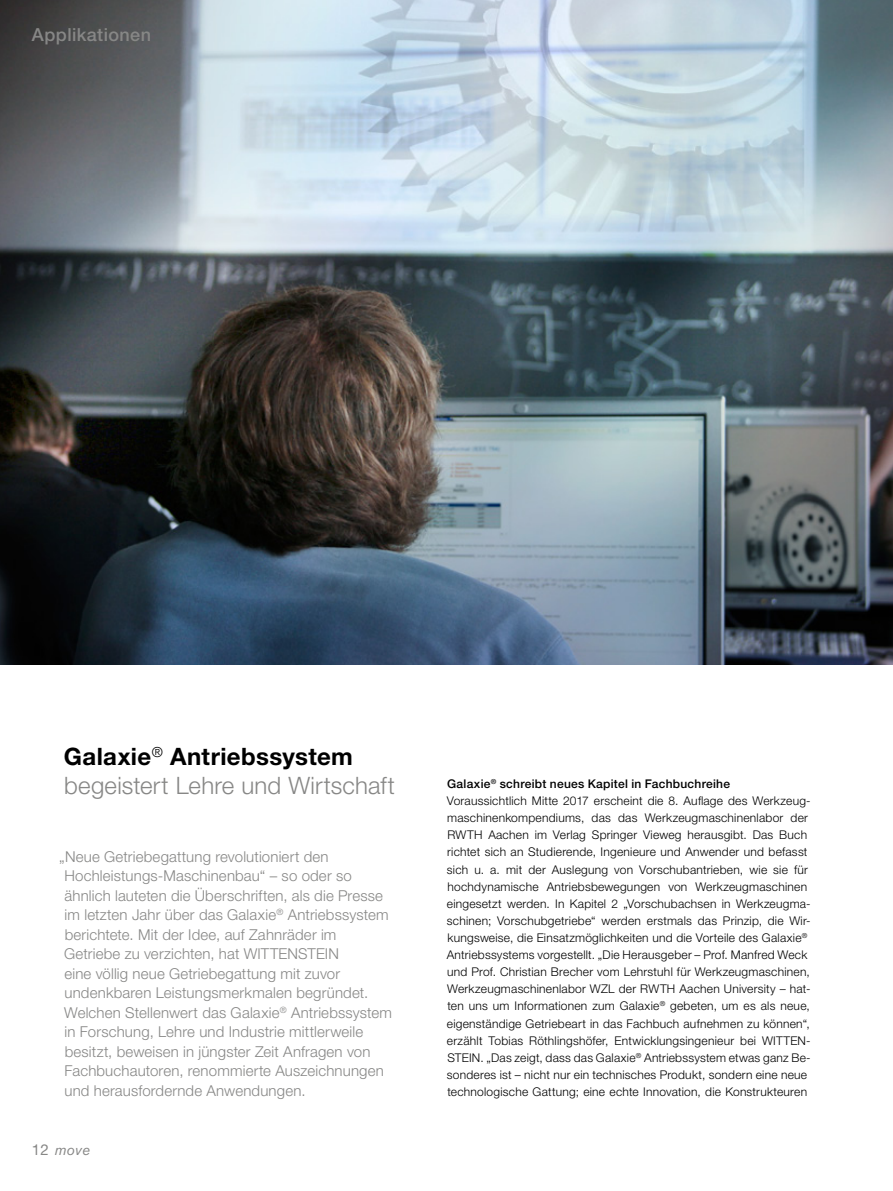
<style>
.page{position:relative;width:893px;height:1191px;background:#fff}
.page>*{position:absolute;margin:0;border:0;box-sizing:border-box;transform-origin:0 0}
.t1{font:300 24px/28.5px "Helvetica Neue LT";letter-spacing:.005em;color:#878786}
.t2{font:500 18px "Helvetica Neue LT";letter-spacing:.025em;color:#878786}
.t3{font:300 15px/19.5px "Helvetica Neue LT";letter-spacing:.01em;color:#878786}
.t4{font:italic 15px "Akzidenz Grotesk BQ";color:#878786}
.t5{font:300 12px/17.1px "Helvetica Neue LT";letter-spacing:.02em;color:#000}
.s1{font-weight:700;color:#000}
.s2{font-family:"Helvetica Neue LT";font-style:normal}
.s3{font-weight:500}
</style>
<div class="page">
<img style="left:0;top:0;width:893px;height:664px">
<h2 class="t2" style="left:32px;top:24px;width:121px">Applikationen</h2>
<h1 class="t1" style="left:64px;top:742px;width:332px"><span class="s1">Galaxie</span><sup>®</sup> <span class="s1">Antriebssystem </span>begeistert Lehre und Wirtschaft</h1>
<p class="t3" style="left:64px;top:846px;width:329px;text-indent:-5px">„Neue Getriebegattung revolutioniert den Hochleistungs-Maschinenbau“ – so oder so ähnlich lauteten die Überschriften, als die Presse im letzten Jahr über das Galaxie<sup>®</sup> Antriebssystem berichtete. Mit der Idee, auf Zahnräder im Getriebe zu verzichten, hat WITTENSTEIN<br>eine völlig neue Getriebegattung mit zuvor undenkbaren Leistungsmerkmalen begründet.<br>Welchen Stellenwert das Galaxie<sup>®</sup> Antriebssystem in Forschung, Lehre und Industrie mittlerweile besitzt, beweisen in jüngster Zeit Anfragen von Fachbuchautoren, renommierte Auszeichnungen und herausfordernde Anwendungen.</p>
<p class="t4" style="left:32px;top:1140px;width:59px"><span class="s2">12</span> move</p>
<p class="t5" style="left:447px;top:775px;width:365px"><span class="s3">Galaxie</span><sup>®</sup> <span class="s3">schreibt neues Kapitel in Fachbuchreihe </span>Voraussichtlich Mitte 2017 erscheint die 8. Auflage des Werkzeug&shy;maschinenkompendiums, das das Werkzeugmaschinenlabor der RWTH Aachen im Verlag Springer Vieweg herausgibt. Das Buch richtet sich an Studierende, Ingenieure und Anwender und befasst sich u. a. mit der Auslegung von Vorschubantrieben, wie sie für hochdynamische Antriebsbewegungen von Werkzeugmaschinen eingesetzt werden. In Kapitel 2 „Vorschubachsen in Werkzeugma&shy;schinen; Vorschubgetriebe“ werden erstmals das Prinzip, die Wir&shy;kungsweise, die Einsatzmöglichkeiten und die Vorteile des Galaxie<sup>® </sup>Antriebssystems vorgestellt. „Die Herausgeber – Prof. Manfred Weck und Prof. Christian Brecher vom Lehrstuhl für Werkzeugmaschinen, Werkzeugmaschinenlabor WZL der RWTH Aachen University – hat&shy;ten uns um Informationen zum Galaxie<sup>®</sup> gebeten, um es als neue, eigenständige Getriebeart in das Fachbuch aufnehmen zu können“, erzählt Tobias Röthlingshöfer, Entwicklungsingenieur bei WITTEN-STEIN. „Das zeigt, dass das Galaxie<sup>®</sup> Antriebssystem etwas ganz Be&shy;sonderes ist – nicht nur ein technisches Produkt, sondern eine neue technologische Gattung; eine echte Innovation, die Konstrukteuren</p>
</div>
